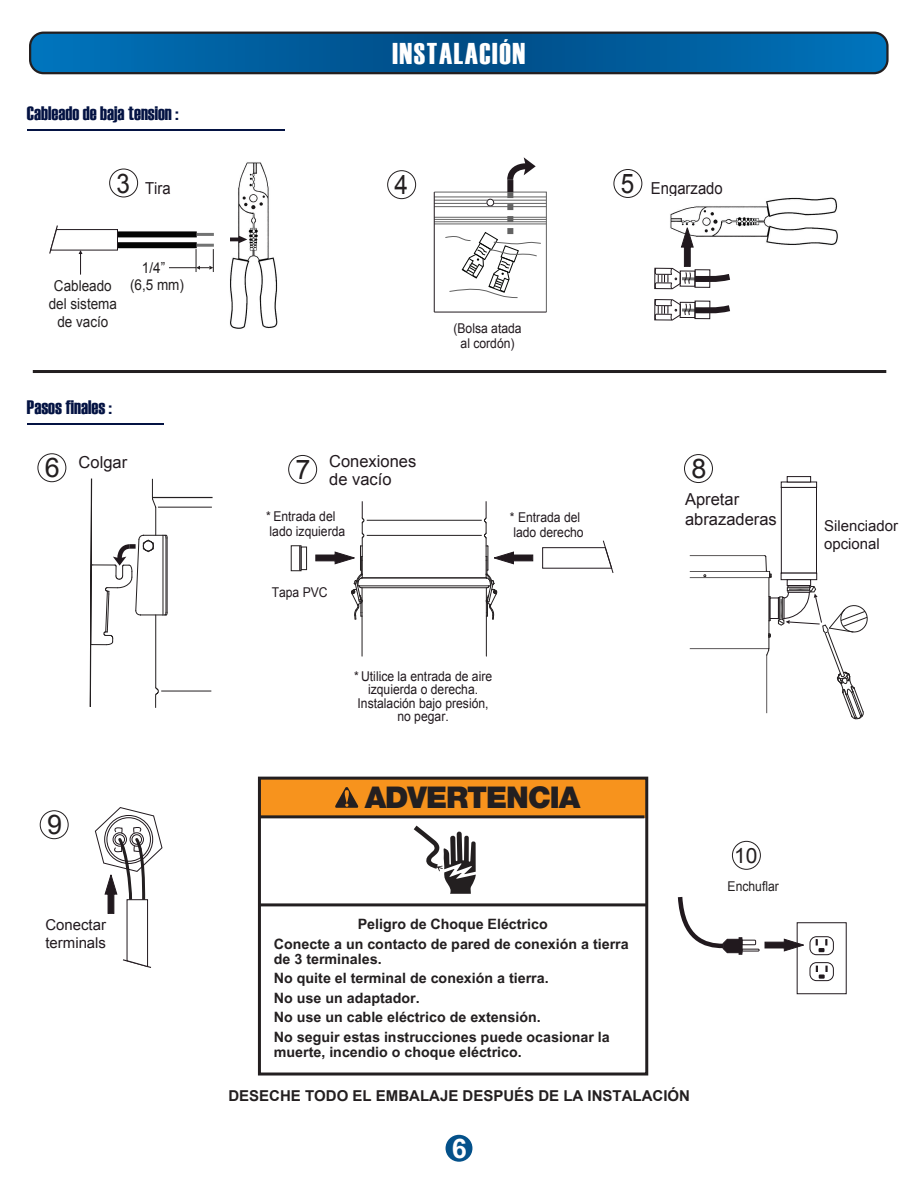
<style>
.page{position:relative;width:918px;height:1188px;background:#fff}
.page>*{position:absolute;margin:0;border:0;box-sizing:border-box;transform-origin:0 0}
.t1{font:30px "Haettenschweiler";letter-spacing:.055em;color:#fff}
.t2{font:900 30px "Helvetica Neue";letter-spacing:-.035em;color:#231f20}
.t3{font:27px "Arial";color:#231f20}
.t4{font:27px "Arial";color:#231f20;scale:.9 1}
.t5{font:700 27px "Arial";color:#fff}
.t6{font:21px "Arial";color:#231f20}
.t7{font:19.5px "Haettenschweiler";color:#041343}
.t8{font:16.5px/18px "Arial";color:#21191e}
.t9{font:16.5px "Arial";color:#21191e;scale:.9 1}
.t10{font:700 15px "Arial";color:#231f20}
.t11{font:15px/18px "Arial";color:#231f20;text-align:center;scale:.9 1}
.t12{font:15px/18px "Arial";color:#21191e}
.t13{font:700 14.25px/19.5px "Arial";color:#231f20;text-align:center}
.t14{font:13.5px/15px "Arial";color:#21191e;scale:.9 1}
.t15{font:13.5px "Arial";color:#231f20;scale:.9 1}
.s1{font-size:27px;color:#231f20}
</style>
<div class="page">
<svg style="left:445px;top:1134px;width:28px;height:27px"></svg>
<div style="left:446px;top:1135px;width:26px;height:27px;background:#04518a;border-radius:50%"></div>
<div style="left:117px;top:242px;width:80px;height:6px;background:#040504"></div>
<hr style="left:197px;top:244px;width:17px;height:3px;background:#727373">
<img style="left:230px;top:162px;width:48px;height:167px">
<div style="left:109px;top:169px;width:29px;height:28px;border:1px solid #231f20;border-radius:50%"></div>
<svg style="left:230px;top:236px;width:17px;height:7px"></svg>
<svg style="left:169px;top:249px;width:45px;height:23px"></svg>
<svg style="left:29px;top:31px;width:851px;height:44px;background:#aeadad"></svg>
<svg style="left:30px;top:33px;width:856px;height:40px;background:#005fa0"></svg>
<div style="left:29px;top:32px;width:860px;height:42px;border:2px solid #231f20;border-radius:13px"></div>
<hr style="left:27px;top:130px;width:257px;height:1px;background:#041343">
<div style="left:118px;top:231px;width:79px;height:6px;background:#040504"></div>
<hr style="left:197px;top:233px;width:17px;height:3px;background:#727373">
<div style="left:387px;top:170px;width:29px;height:29px;border:1px solid #231f20;border-radius:50%"></div>
<div style="left:614px;top:169px;width:28px;height:29px;border:1px solid #231f20;border-radius:50%"></div>
<img style="left:670px;top:197px;width:168px;height:48px">
<svg style="left:654px;top:225px;width:83px;height:65px"></svg>
<hr style="left:33px;top:370px;width:853px;height:3px;background:#231f20">
<div style="left:38px;top:453px;width:28px;height:29px;border:1px solid #231f20;border-radius:50%"></div>
<svg style="left:654px;top:299px;width:76px;height:22px"></svg>
<svg style="left:49px;top:225px;width:69px;height:50px"></svg>
<svg style="left:89px;top:478px;width:124px;height:230px"></svg>
<div style="left:288px;top:455px;width:29px;height:29px;border:1px solid #231f20;border-radius:50%"></div>
<div style="left:797px;top:922px;width:50px;height:72px;border:1px solid #21191e"></div>
<div style="left:810px;top:962px;width:24px;height:19px;border:1px solid #21191e;border-radius:6px"></div>
<svg style="left:816px;top:966px;width:11px;height:13px"></svg>
<svg style="left:816px;top:939px;width:11px;height:13px"></svg>
<div style="left:810px;top:937px;width:24px;height:18px;border:1px solid #21191e;border-radius:6px"></div>
<div style="left:739px;top:937px;width:3px;height:18px;background:#21191e;border:1px solid #21191e"></div>
<div style="left:732px;top:841px;width:29px;height:29px;border:1px solid #231f20;border-radius:50%"></div>
<svg style="left:677px;top:896px;width:129px;height:57px"></svg>
<div style="left:781px;top:487px;width:36px;height:86px;background:#fff;border:1px solid #21191e"></div>
<svg style="left:781px;top:482px;width:36px;height:6px"></svg>
<svg style="left:787px;top:476px;width:24px;height:6px"></svg>
<div style="left:787px;top:579px;width:24px;height:7px;background:#fff;border:1px solid #21191e"></div>
<hr style="left:769px;top:578px;width:1px;height:56px;background:#231f20">
<svg style="left:690px;top:555px;width:82px;height:23px"></svg>
<svg style="left:690px;top:585px;width:178px;height:135px"></svg>
<div style="left:684px;top:454px;width:29px;height:29px;border:1px solid #231f20;border-radius:50%"></div>
<hr style="left:27px;top:424px;width:137px;height:1px;background:#041343">
<div style="left:40px;top:810px;width:29px;height:29px;border:1px solid #231f20;border-radius:50%"></div>
<svg style="left:94px;top:807px;width:69px;height:161px"></svg>
<hr style="left:362px;top:616px;width:1px;height:40px;background:#231f20">
<div style="left:301px;top:547px;width:6px;height:23px;border:1px solid #231f20"></div>
<div style="left:291px;top:545px;width:10px;height:26px;border:1px solid #231f20"></div>
<svg style="left:299px;top:546px;width:1px;height:25px"></svg>
<svg style="left:542px;top:540px;width:72px;height:33px"></svg>
<hr style="left:486px;top:616px;width:1px;height:40px;background:#231f20">
<svg style="left:315px;top:501px;width:219px;height:119px"></svg>
<div style="left:507px;top:180px;width:6px;height:12px;background:#21191e"></div>
<svg style="left:507px;top:157px;width:29px;height:23px"></svg>
<svg style="left:434px;top:191px;width:113px;height:122px"></svg>
<svg style="left:257px;top:776px;width:392px;height:300px"></svg>
<svg style="left:414px;top:826px;width:62px;height:68px"></svg>
<div style="left:259px;top:778px;width:388px;height:39px;background:#f7931d"></div>
<hr style="left:259px;top:903px;width:388px;height:3px;background:#231f20">
<svg style="left:335px;top:787px;width:24px;height:21px"></svg>
<div style="left:258px;top:777px;width:390px;height:299px;border:3px solid #231f20"></div>
<hr style="left:260px;top:815px;width:384px;height:3px;background:#231f20">
<h3 class="t7" style="left:27px;top:102px;width:153px">Cableado de baja tension :</h3>
<h2 class="t4" style="left:117px;top:166px;width:17px">3</h2>
<p class="t9" style="left:145px;top:177px;width:30px">Tira</p>
<p class="t11" style="left:49px;top:277px;width:77px">Cableado del sistema de vacío</p>
<p class="t11" style="left:130px;top:260px;width:61px;line-height:16.8px">1/4”<br>(6,5 mm)</p>
<h3 class="t7" style="left:27px;top:396px;width:86px">Pasos finales :</h3>
<h1 class="t1" style="left:392px;top:36px;width:134px">INSTALACIÓN</h1>
<h2 class="t4" style="left:395px;top:167px;width:17px">4</h2>
<p class="t9" style="left:621px;top:177px;width:115px"><span class="s1">5</span> Engarzado</p>
<p class="t14" style="left:453px;top:321px;width:77px;text-align:center">(Bolsa atada al cordón)</p>
<h2 class="t3" style="left:45px;top:450px;width:17px">6</h2>
<p class="t8" style="left:79px;top:453px;width:50px">Colgar</p>
<h2 class="t3" style="left:296px;top:452px;width:17px">7</h2>
<p class="t8" style="left:329px;top:452px;width:89px">Conexiones de vacío</p>
<p class="t14" style="left:266px;top:509px;width:89px">* Entrada del lado izquierda</p>
<p class="t14" style="left:272px;top:585px;width:64px">Tapa PVC</p>
<p class="t14" style="left:510px;top:510px;width:83px">* Entrada del lado derecho</p>
<h2 class="t3" style="left:47px;top:807px;width:17px">9</h2>
<p class="t14" style="left:354px;top:670px;width:155px;line-height:13.5px;text-align:center">* Utilice la entrada de aire izquierda o derecha.<br>Instalación bajo presión, no pegar.</p>
<h1 class="t2" style="left:365px;top:780px;width:217px">ADVERTENCIA</h1>
<h2 class="t3" style="left:691px;top:451px;width:17px">8</h2>
<p class="t8" style="left:685px;top:490px;width:93px;line-height:19.5px">Apretar abrazaderas</p>
<h3 class="t6" style="left:734px;top:842px;width:25px">10</h3>
<p class="t15" style="left:728px;top:877px;width:59px">Enchuflar</p>
<p class="t12" style="left:45px;top:916px;width:62px">Conectar terminals</p>
<p class="t13" style="left:274px;top:914px;width:356px">Peligro de Choque Eléctrico<br>Conecte a un contacto de pared de conexión a tierra</p>
<p class="t13" style="left:274px;top:949px;width:337px;text-align:left">de 3 terminales.<br>No quite el terminal de conexión a tierra.<br>No use un adaptador.<br>No use un cable eléctrico de extensión.<br>No seguir estas instrucciones puede ocasionar la</p>
<p class="t13" style="left:274px;top:1042px;width:249px">muerte, incendio o choque eléctrico.</p>
<p class="t10" style="left:228px;top:1086px;width:463px">DESECHE TODO EL EMBALAJE DESPUÉS DE LA INSTALACIÓN</p>
<h2 class="t5" style="left:452px;top:1133px;width:17px">6</h2>
<p class="t12" style="left:824px;top:517px;width:75px">Silenciador opcional</p>
</div>
